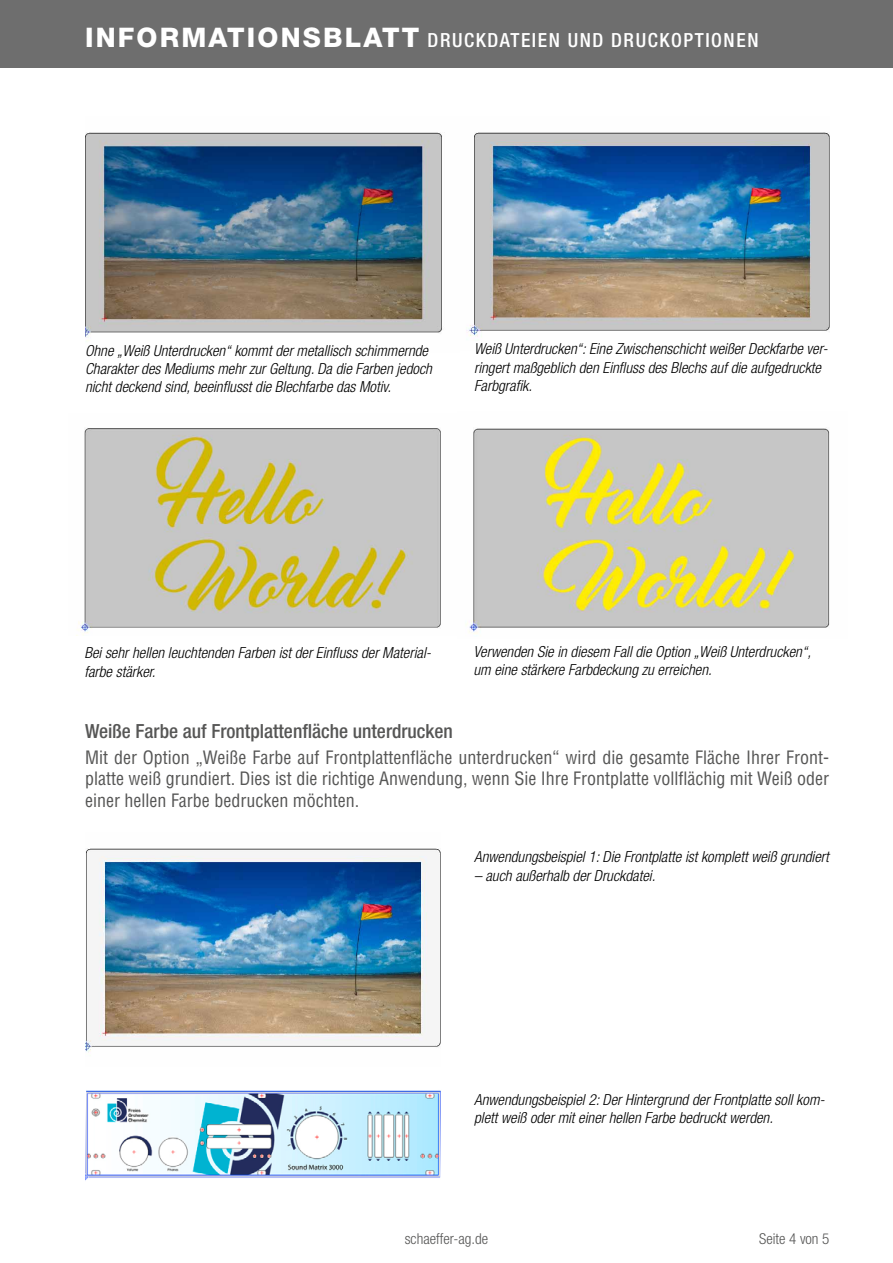
<style>
.page{position:relative;width:893px;height:1263px;background:#fff}
.page>*{position:absolute;margin:0;border:0;box-sizing:border-box;transform-origin:0 0}
.t1{font:800 27px "Helvetica Neue LT Pro";letter-spacing:.08em;color:#fff}
.t2{font:500 condensed 19.5px "Helvetica Neue LT Pro";color:#565655}
.t3{font:500 condensed 19.5px "Helvetica Neue LT Pro";letter-spacing:.08em;color:#fff}
.t4{font:condensed 18px/21.6px "Helvetica";color:#565655;text-align:justify}
.t5{font:italic 300 condensed 15.3px/18.3px "Helvetica Neue LT Pro";color:#000}
.t6{font:300 condensed 15px "Helvetica Neue LT Pro";color:#565655}
</style>
<div class="page">
<div style="left:0;top:0;width:893px;height:68px;background:#6e6e6e"></div>
<img style="left:466px;top:132px;width:363px;height:205px">
<img style="left:85px;top:132px;width:357px;height:209px">
<img style="left:76px;top:428px;width:365px;height:208px">
<img style="left:466px;top:428px;width:364px;height:206px">
<img style="left:85px;top:848px;width:355px;height:204px">
<img style="left:85px;top:1090px;width:356px;height:91px">
<h1 class="t1" style="left:85px;top:21px;width:298px">INFORMATIONSBlatt</h1>
<p class="t3" style="left:428px;top:28px;width:332px">Druckdateien und Druckoptionen</p>
<p class="t5" style="left:85px;top:341px;width:348px">Ohne „Weiß Unterdrucken“ kommt der metallisch schimmernde<br>Charakter des Mediums mehr zur Geltung. Da die Farben jedoch nicht deckend sind, beeinflusst die Blechfarbe das Motiv.</p>
<p class="t5" style="left:474px;top:340px;width:355px">Weiß Unterdrucken“: Eine Zwischenschicht weißer Deckfarbe ver&shy;ringert maßgeblich den Einfluss des Blechs auf die aufgedruckte<br>Farbgrafik.</p>
<p class="t5" style="left:84px;top:644px;width:348px">Bei sehr hellen leuchtenden Farben ist der Einfluss der Material&shy;farbe stärker.</p>
<p class="t5" style="left:474px;top:642px;width:339px">Verwenden Sie in diesem Fall die Option „Weiß Unterdrucken“, um eine stärkere Farbdeckung zu erreichen.</p>
<p class="t2" style="left:85px;top:719px;width:369px">Weiße Farbe auf Frontplattenfläche unterdrucken</p>
<p class="t4" style="left:85px;top:746px;width:746px">Mit der Option „Weiße Farbe auf Frontplattenfläche unterdrucken“ wird die gesamte Fläche Ihrer Front&shy;platte weiß grundiert. Dies ist die richtige Anwendung, wenn Sie Ihre Frontplatte vollflächig mit Weiß oder einer hellen Farbe bedrucken möchten.</p>
<p class="t5" style="left:474px;top:848px;width:356px">Anwendungsbeispiel 1: Die Frontplatte ist komplett weiß grundiert</p>
<p class="t5" style="left:474px;top:866px;width:183px">– auch außerhalb der Druckdatei.</p>
<p class="t5" style="left:474px;top:1090px;width:352px">Anwendungsbeispiel 2: Der Hintergrund der Frontplatte soll kom&shy;plett weiß oder mit einer hellen Farbe bedruckt werden.</p>
<p class="t6" style="left:405px;top:1230px;width:85px">schaeffer-ag.de</p>
<p class="t6" style="left:759px;top:1230px;width:72px">Seite 4 von 5</p>
</div>
